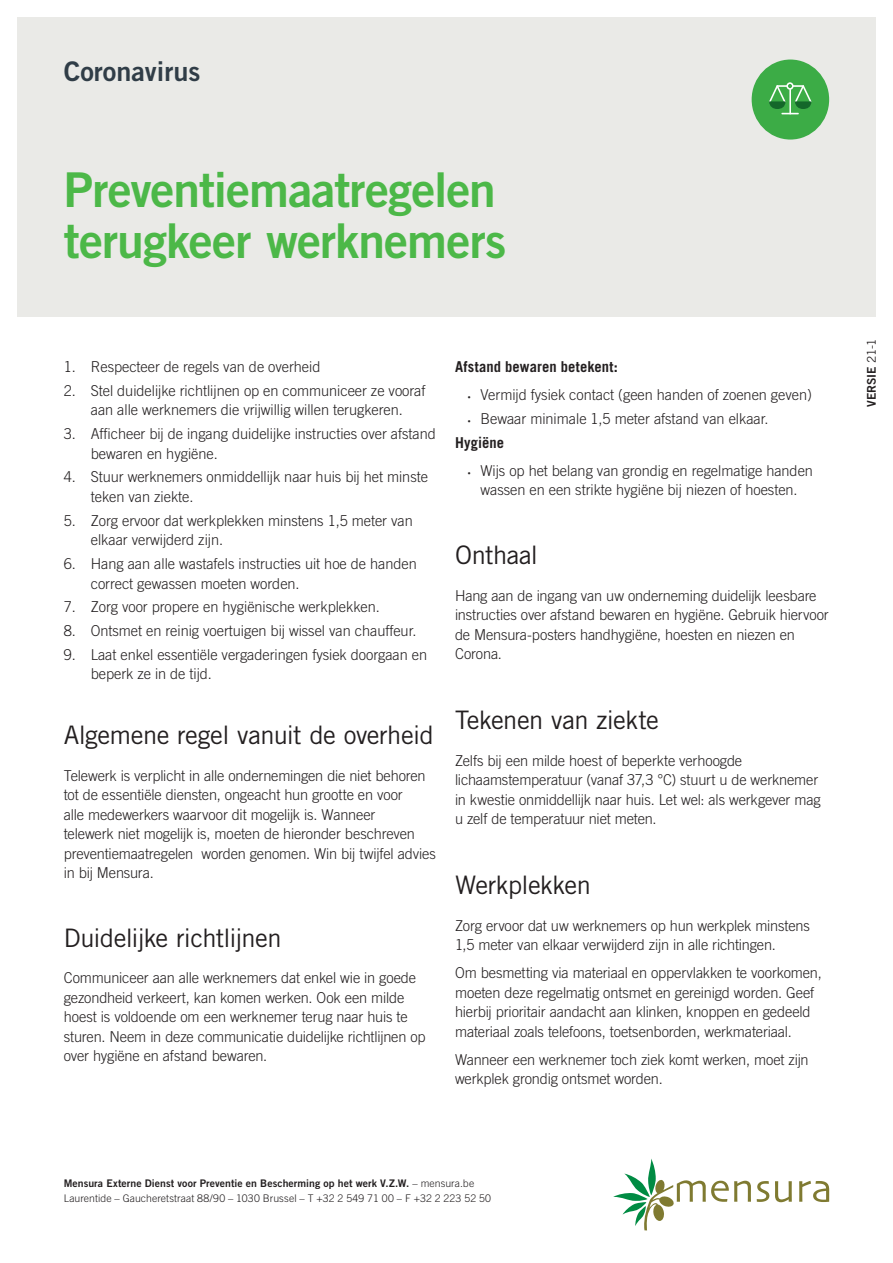
<style>
.page{position:relative;width:893px;height:1263px;background:#fff}
.page>*{position:absolute;margin:0;border:0;box-sizing:border-box;transform-origin:0 0}
.Titel{font:48px/51px "Trade Gothic LT Bold Two";letter-spacing:-.02em;color:#4cb848}
.Afdeling_klein{font:27px "Trade Gothic LT Bold Two";color:#303d47}
.Subtitel{font:25.5px "Trade Gothic LT";letter-spacing:-.02em;color:#231f20}
.Bodytext{font:300 15px/19.5px "Trade Gothic LT";letter-spacing:-.005em;color:#231f20}
.Bodytext-2{font:700 15px "Trade Gothic LT";letter-spacing:.005em;color:#231f20}
.t1{font:12px "Trade Gothic LT Bold Two";letter-spacing:-.015em;color:#231f20}
.t2{font:10.5px "Trade Gothic LT Bold Two";letter-spacing:.005em;color:#231f20}
.t3{font:300 10.5px "Trade Gothic LT";letter-spacing:.01em;color:#231f20}
.s1{font-family:"Myriad Pro";font-weight:400;font-size:10.5px}
.s2{font-family:"Trade Gothic LT";font-weight:300}
.s3{font-family:"Trade Gothic LT"}
</style>
<div class="page">
<div style="left:17px;top:17px;width:859px;height:299px;background:#eaeae7"></div>
<div style="left:752px;top:60px;width:77px;height:80px;background:#3cac46;border-radius:50%"></div>
<svg style="left:769px;top:82px;width:42px;height:32px"></svg>
<svg style="left:757px;top:1181px;width:12px;height:21px"></svg>
<svg style="left:775px;top:1181px;width:17px;height:21px"></svg>
<svg style="left:799px;top:1181px;width:30px;height:21px"></svg>
<svg style="left:613px;top:1158px;width:138px;height:72px"></svg>
<p class="Afdeling_klein" style="left:64px;top:55px;width:138px">Coronavirus</p>
<p class="Titel" style="left:64px;top:163px;width:444px">Preventiemaatregelen terugkeer werknemers</p>
<p class="Bodytext" style="left:64px;top:357px;width:258px">1. Respecteer de regels van de overheid</p>
<p class="Bodytext" style="left:64px;top:381px;width:363px;text-align:center">2. Stel duidelijke richtlijnen op en communiceer ze vooraf aan alle werknemers die vrijwillig willen terugkeren.</p>
<p class="Bodytext" style="left:91px;top:424px;width:347px;text-indent:-27px">3. Afficheer bij de ingang duidelijke instructies over afstand bewaren en hygiëne.</p>
<p class="Bodytext" style="left:91px;top:467px;width:339px;text-indent:-27px">4. Stuur werknemers onmiddellijk naar huis bij het minste teken van ziekte.</p>
<p class="Bodytext" style="left:91px;top:510px;width:324px;text-indent:-27px">5. Zorg ervoor dat werkplekken minstens 1,5 meter van elkaar verwijderd zijn.</p>
<p class="Bodytext" style="left:91px;top:554px;width:327px;text-indent:-27px">6. Hang aan alle wastafels instructies uit hoe de handen correct gewassen moeten worden.</p>
<p class="Bodytext" style="left:64px;top:597px;width:318px">7. Zorg voor propere en hygiënische werkplekken.</p>
<p class="Bodytext" style="left:64px;top:621px;width:354px">8. Ontsmet en reinig voertuigen bij wissel van chauffeur.</p>
<p class="Bodytext" style="left:91px;top:644px;width:338px;text-indent:-27px">9. Laat enkel essentiële vergaderingen fysiek doorgaan en beperk ze in de tijd.</p>
<p class="Subtitel" style="left:64px;top:720px;width:371px">Algemene regel vanuit de overheid</p>
<p class="Bodytext" style="left:64px;top:765px;width:374px">Telewerk is verplicht in alle ondernemingen die niet behoren tot de essentiële diensten, ongeacht hun grootte en voor<br>alle medewerkers waarvoor dit mogelijk is. Wanneer<br>telewerk niet mogelijk is, moeten de hieronder beschreven preventiemaatregelen worden genomen. Win bij twijfel advies in bij Mensura.</p>
<p class="Subtitel" style="left:64px;top:922px;width:219px">Duidelijke richtlijnen</p>
<p class="Bodytext" style="left:64px;top:968px;width:363px">Communiceer aan alle werknemers dat enkel wie in goede gezondheid verkeert, kan komen werken. Ook een milde hoest is voldoende om een werknemer terug naar huis te sturen. Neem in deze communicatie duidelijke richtlijnen op over hygiëne en afstand bewaren.</p>
<p class="Bodytext-2" style="left:455px;top:358px;width:164px">Afstand bewaren betekent:</p>
<p class="Bodytext" style="left:468px;top:385px;width:346px"><span class="s1">•</span> Vermijd fysiek contact (geen handen of zoenen geven)</p>
<p class="Bodytext" style="left:468px;top:409px;width:302px"><span class="s1">•</span> Bewaar minimale 1,5 meter afstand van elkaar.</p>
<p class="Bodytext-2" style="left:455px;top:433px;width:51px">Hygiëne</p>
<p class="Bodytext" style="left:468px;top:460px;width:347px;text-align:center"><span class="s1">•</span> Wijs op het belang van grondig en regelmatige handen wassen en een strikte hygiëne bij niezen of hoesten.</p>
<p class="Subtitel" style="left:455px;top:540px;width:85px">Onthaal</p>
<p class="Bodytext" style="left:455px;top:585px;width:375px">Hang aan de ingang van uw onderneming duidelijk leesbare instructies over afstand bewaren en hygiëne. Gebruik hiervoor de Mensura-posters handhygiëne, hoesten en niezen en Corona.</p>
<p class="Subtitel" style="left:455px;top:705px;width:205px">Tekenen van ziekte</p>
<p class="Bodytext" style="left:455px;top:750px;width:367px">Zelfs bij een milde hoest of beperkte verhoogde lichaamstemperatuur (vanaf 37,3 °C) stuurt u de werknemer in kwestie onmiddellijk naar huis. Let wel: als werkgever mag u zelf de temperatuur niet meten.</p>
<p class="Subtitel" style="left:455px;top:870px;width:137px">Werkplekken</p>
<p class="Bodytext" style="left:455px;top:915px;width:356px">Zorg ervoor dat uw werknemers op hun werkplek minstens<br>1,5 meter van elkaar verwijderd zijn in alle richtingen.</p>
<p class="Bodytext" style="left:455px;top:963px;width:368px">Om besmetting via materiaal en oppervlakken te voorkomen, moeten deze regelmatig ontsmet en gereinigd worden. Geef hierbij prioritair aandacht aan klinken, knoppen en gedeeld materiaal zoals telefoons, toetsenborden, werkmateriaal.</p>
<p class="Bodytext" style="left:455px;top:1049px;width:355px">Wanneer een werknemer toch ziek komt werken, moet zijn werkplek grondig ontsmet worden.</p>
<p class="t2" style="left:64px;top:1176px;width:412px">Mensura Externe Dienst voor Preventie en Bescherming op het werk V.Z.W. <span class="s2">– mensura.be</span></p>
<p class="t3" style="left:64px;top:1192px;width:429px">Laurentide – Gaucheretstraat 88/90 – 1030 Brussel – T +32 2 549 71 00 – F +32 2 223 52 50</p>
<p class="t1" style="left:864px;top:407px;width:69px;rotate:-90deg">VERSIE <span class="s3">21-1</span></p>
</div>
